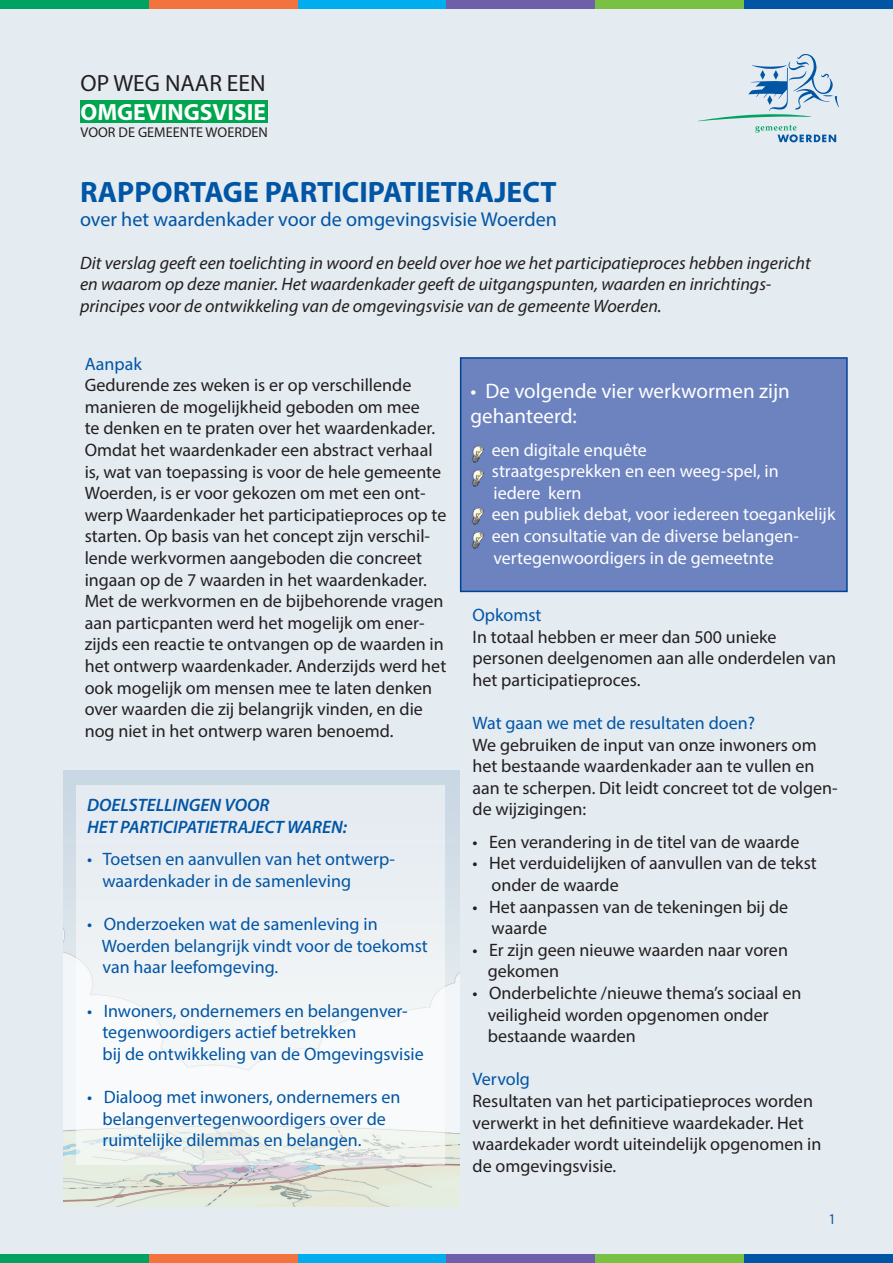
<style>
.page{position:relative;width:893px;height:1263px;background:#e4ebf1}
.page>*{position:absolute;margin:0;border:0;box-sizing:border-box;transform-origin:0 0}
.t1{font:700 29.55px "Myriad Pro";color:#0155a5}
.t2{font:700 23.55px "Myriad Pro";color:#fff}
.t3{font:23.55px "Myriad Pro";color:#231f20}
.t4{font:21px "Myriad Pro";color:#fff}
.t5{font:20.1px "Myriad Pro";color:#0155a5}
.t6{font:18px/21.6px "Myriad Pro";color:#231f20}
.t7{font:18px "Myriad Pro";color:#0155a5}
.t8{font:italic 18px/21.6px "Myriad Pro";color:#231f20}
.t9{font:18px "Myriad Pro";color:#fff}
.t10{font:italic 600 18px "Myriad Pro";color:#0155a5}
.t11{font:condensed 15px "Myriad Pro";color:#0155a5}
.t12{font:14.25px "Myriad Pro";color:#231f20}
</style>
<div class="page">
<div style="left:0;top:0;width:149px;height:8px;background:#00a261"></div>
<div style="left:149px;top:0;width:149px;height:8px;background:#f3733f"></div>
<div style="left:298px;top:0;width:148px;height:8px;background:#00aeef"></div>
<div style="left:446px;top:0;width:149px;height:8px;background:#6f5ea9"></div>
<div style="left:595px;top:0;width:149px;height:8px;background:#79c142"></div>
<div style="left:744px;top:0;width:149px;height:8px;background:#0155a5"></div>
<div style="left:0;top:1254px;width:149px;height:9px;background:#00a261"></div>
<div style="left:149px;top:1254px;width:149px;height:9px;background:#f3733f"></div>
<div style="left:298px;top:1254px;width:148px;height:9px;background:#00aeef"></div>
<div style="left:446px;top:1254px;width:149px;height:9px;background:#6f5ea9"></div>
<div style="left:595px;top:1254px;width:149px;height:9px;background:#79c142"></div>
<div style="left:744px;top:1254px;width:149px;height:9px;background:#0155a5"></div>
<div style="left:80px;top:100px;width:188px;height:23px;background:#00a54f"></div>
<svg style="left:698px;top:54px;width:141px;height:88px"></svg>
<img style="left:63px;top:770px;width:397px;height:436px">
<div style="left:76px;top:785px;width:368px;height:380px;background:#eff3f4"></div>
<div style="left:460px;top:357px;width:388px;height:235px;background:#6c83c0;border:2px solid #004295"></div>
<img style="left:471px;top:445px;width:13px;height:18px">
<img style="left:471px;top:507px;width:13px;height:18px">
<img style="left:471px;top:531px;width:13px;height:18px">
<img style="left:471px;top:469px;width:13px;height:18px">
<h2 class="t3" style="left:80px;top:69px;width:187px">OP WEG NAAR EEN</h2>
<h2 class="t2" style="left:80px;top:96px;width:187px">OMGEVINGSVISIE</h2>
<p class="t12" style="left:80px;top:123px;width:189px">VOOR DE GEMEENTE WOERDEN</p>
<p class="t1" style="left:80px;top:173px;width:478px">RAPPORTAGE PARTICIPATIETRAJECT</p>
<p class="t5" style="left:80px;top:207px;width:479px">over het waardenkader voor de omgevingsvisie Woerden</p>
<p class="t8" style="left:80px;top:251px;width:732px">Dit verslag geeft een toelichting in woord en beeld over hoe we het participatieproces hebben ingericht en waarom op deze manier. Het waardenkader geeft de uitgangspunten, waarden en inrichtings-</p>
<p class="t8" style="left:80px;top:295px;width:583px">principes voor de ontwikkeling van de omgevingsvisie van de gemeente Woerden.</p>
<p class="t7" style="left:85px;top:352px;width:59px">Aanpak</p>
<p class="t6" style="left:85px;top:374px;width:363px">Gedurende zes weken is er op verschillende manieren de mogelijkheid geboden om mee<br>te denken en te praten over het waardenkader.<br>Omdat het waardenkader een abstract verhaal is, wat van toepassing is voor de hele gemeente Woerden, is er voor gekozen om met een ont&shy;werp Waardenkader het participatieproces op te starten. Op basis van het concept zijn verschil&shy;lende werkvormen aangeboden die concreet ingaan op de 7 waarden in het waardenkader.<br>Met de werkvormen en de bijbehorende vragen aan particpanten werd het mogelijk om ener-</p>
<p class="t6" style="left:85px;top:633px;width:363px">zijds een reactie te ontvangen op de waarden in het ontwerp waardenkader. Anderzijds werd het ook mogelijk om mensen mee te laten denken over waarden die zij belangrijk vinden, en die nog niet in het ontwerp waren benoemd.</p>
<p class="t10" style="left:87px;top:794px;width:184px">DOELSTELLINGEN VOOR</p>
<p class="t10" style="left:87px;top:815px;width:261px">HET PARTICIPATIETRAJECT WAREN:</p>
<p class="t7" style="left:87px;top:848px;width:309px">• Toetsen en aanvullen van het ontwerp-</p>
<p class="t7" style="left:102px;top:870px;width:250px">waardenkader in de samenleving</p>
<p class="t7" style="left:87px;top:913px;width:292px">• Onderzoeken wat de samenleving in</p>
<p class="t7" style="left:102px;top:935px;width:328px">Woerden belangrijk vindt voor de toekomst</p>
<p class="t7" style="left:102px;top:956px;width:177px">van haar leefomgeving.</p>
<p class="t7" style="left:87px;top:999px;width:322px">• Inwoners, ondernemers en belangenver-</p>
<p class="t7" style="left:102px;top:1021px;width:255px">tegenwoordigers actief betrekken</p>
<p class="t7" style="left:102px;top:1043px;width:323px">bij de ontwikkeling van de Omgevingsvisie</p>
<p class="t7" style="left:87px;top:1086px;width:315px">• Dialoog met inwoners, ondernemers en</p>
<p class="t7" style="left:102px;top:1107px;width:285px">belangenvertegenwoordigers over de</p>
<p class="t7" style="left:102px;top:1129px;width:261px">ruimtelijke dilemmas en belangen.</p>
<p class="t4" style="left:471px;top:378px;width:321px">• De volgende vier werkwormen zijn</p>
<p class="t4" style="left:471px;top:403px;width:108px">gehanteerd:</p>
<p class="t9" style="left:471px;top:438px;width:178px">o een digitale enquête</p>
<p class="t9" style="left:471px;top:460px;width:310px">o straatgesprekken en een weeg-spel, in</p>
<p class="t9" style="left:493px;top:482px;width:90px">iedere kern</p>
<p class="t9" style="left:471px;top:503px;width:366px">o een publiek debat, voor iedereen toegankelijk</p>
<p class="t9" style="left:471px;top:525px;width:330px">o een consultatie van de diverse belangen-</p>
<p class="t9" style="left:493px;top:546px;width:282px">vertegenwoordigers in de gemeetnte</p>
<p class="t7" style="left:472px;top:604px;width:71px">Opkomst</p>
<p class="t6" style="left:472px;top:625px;width:305px">In totaal hebben er meer dan 500 unieke</p>
<p class="t6" style="left:472px;top:647px;width:365px">personen deelgenomen aan alle onderdelen van het participatieproces.</p>
<p class="t7" style="left:472px;top:712px;width:284px">Wat gaan we met de resultaten doen?</p>
<p class="t6" style="left:472px;top:733px;width:367px">We gebruiken de input van onze inwoners om het bestaande waardenkader aan te vullen en aan te scherpen. Dit leidt concreet tot de volgen&shy;de wijzigingen:</p>
<p class="t6" style="left:472px;top:831px;width:328px">• Een verandering in de titel van de waarde</p>
<p class="t6" style="left:472px;top:852px;width:346px">• Het verduidelijken of aanvullen van de tekst</p>
<p class="t6" style="left:492px;top:874px;width:129px">onder de waarde</p>
<p class="t6" style="left:472px;top:895px;width:317px">• Het aanpassen van de tekeningen bij de</p>
<p class="t6" style="left:492px;top:917px;width:57px">waarde</p>
<p class="t6" style="left:472px;top:939px;width:317px">• Er zijn geen nieuwe waarden naar voren</p>
<p class="t6" style="left:488px;top:960px;width:73px">gekomen</p>
<p class="t6" style="left:472px;top:982px;width:330px">• Onderbelichte /nieuwe thema’s sociaal en</p>
<p class="t6" style="left:488px;top:1003px;width:282px">veiligheid worden opgenomen onder</p>
<p class="t6" style="left:488px;top:1025px;width:150px">bestaande waarden</p>
<p class="t7" style="left:472px;top:1068px;width:59px">Vervolg</p>
<p class="t6" style="left:472px;top:1090px;width:350px">Resultaten van het participatieproces worden verwerkt in het definitieve waardekader. Het waardekader wordt uiteindelijk opgenomen in de omgevingsvisie.</p>
<p class="t11" style="left:829px;top:1210px;width:7px">1</p>
</div>
